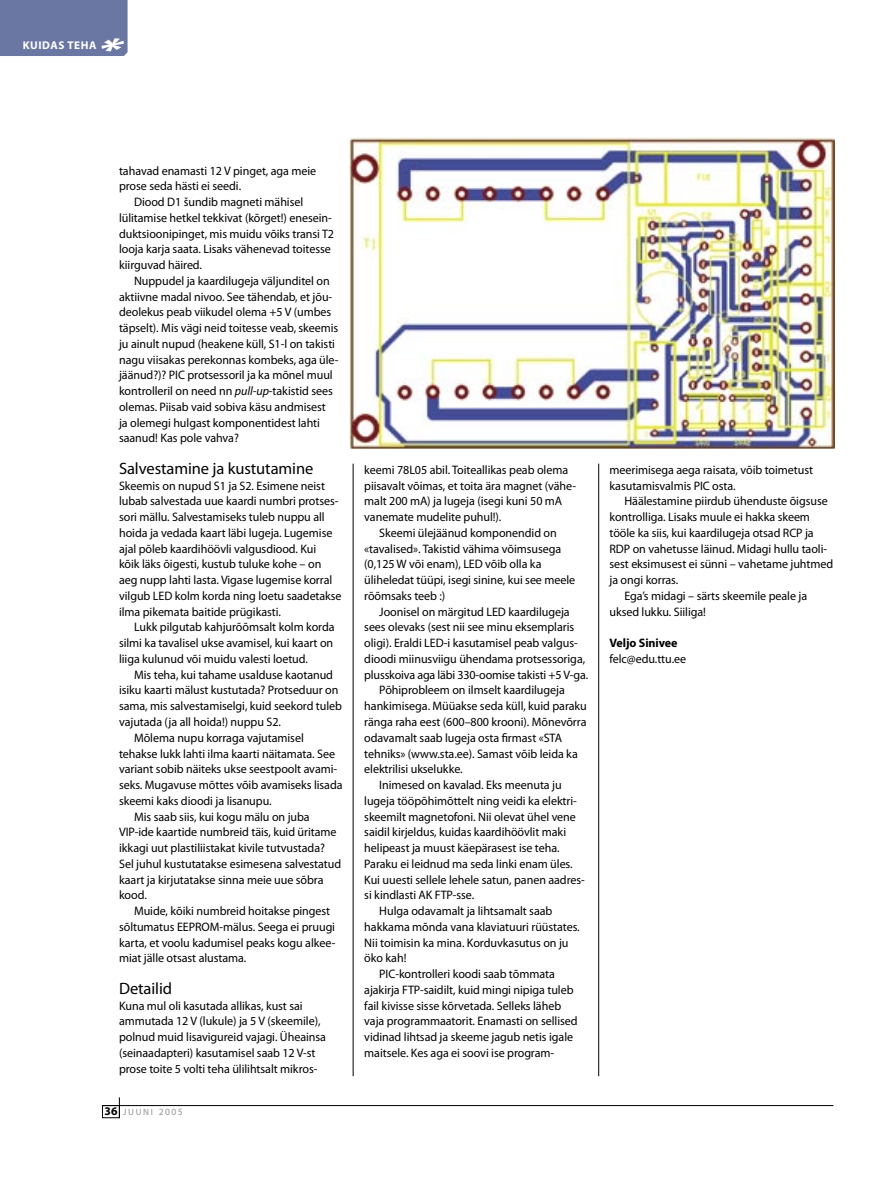
<style>
.page{position:relative;width:893px;height:1191px;background:#fff}
.page>*{position:absolute;margin:0;border:0;box-sizing:border-box;transform-origin:0 0}
._03_vahepealkiri{font:16.5px "Myriad Pro";letter-spacing:-.005em;color:#000}
._01_leib{font:12.3px/15.8px "Myriad Pro";letter-spacing:-.005em;color:#000}
._02_leib_alg{font:12.3px/15.8px "Myriad Pro";letter-spacing:-.005em;color:#000}
._05_leib_alg_bold{font:700 12.3px "Myriad Pro";letter-spacing:-.005em;color:#000}
.t1{font:700 11.25px "Myriad Pro";letter-spacing:.05em;color:#fff}
.t2{font:9px "Myriad Pro";letter-spacing:.185em;color:#939393}
.s1{font-style:italic}
.s2{font-weight:700;font-size:11.7px;color:#000}
.s3{font-size:9.6px}
</style>
<div class="page">
<hr style="left:102px;top:1105px;width:731px;height:1px;background:#000">
<div style="left:102px;top:1105px;width:18px;height:13px;border:1px solid #000"></div>
<svg style="left:119px;top:1097px;width:1px;height:20px"></svg>
<hr style="left:353px;top:463px;width:1px;height:613px;background:#000">
<hr style="left:598px;top:463px;width:1px;height:613px;background:#000">
<div style="left:0;top:0;width:128px;height:56px;background:#6b77a3"></div>
<img style="left:350px;top:137px;width:484px;height:311px">
<p class="t1" style="left:23px;top:39px;width:75px">KUIDAS TEHA</p>
<p class="_01_leib" style="left:119px;top:163px;width:199px">tahavad enamasti 12 V pinget, aga meie prose seda hästi ei seedi.</p>
<p class="_01_leib" style="left:119px;top:194px;width:217px;text-indent:15px">Diood D1 šundib magneti mähisel lülitamise hetkel tekkivat (kõrget!) enesein&shy;duktsioonipinget, mis muidu võiks transi T2 looja karja saata. Lisaks vähenevad toitesse kiirguvad häired.</p>
<p class="_01_leib" style="left:119px;top:273px;width:221px;text-indent:15px">Nuppudel ja kaardilugeja väljunditel on aktiivne madal nivoo. See tähendab, et jõu&shy;deolekus peab viikudel olema +5 V (umbes täpselt). Mis vägi neid toitesse veab, skeemis ju ainult nupud (heakene küll, S1-l on takisti nagu viisakas perekonnas kombeks, aga üle&shy;jäänud?)? PIC protsessoril ja ka mõnel muul kontrolleril on need nn <span class="s1">pull-up</span>-takistid sees olemas. Piisab vaid sobiva käsu andmisest<br>ja olemegi hulgast komponentidest lahti saanud! Kas pole vahva?</p>
<p class="_03_vahepealkiri" style="left:119px;top:459px;width:196px">Salvestamine ja kustutamine</p>
<p class="_02_leib_alg" style="left:119px;top:478px;width:224px">Skeemis on nupud S1 ja S2. Esimene neist lubab salvestada uue kaardi numbri protses&shy;sori mällu. Salvestamiseks tuleb nuppu all hoida ja vedada kaart läbi lugeja. Lugemise ajal põleb kaardihöövli valgusdiood. Kui<br>kõik läks õigesti, kustub tuluke kohe – on aeg nupp lahti lasta. Vigase lugemise korral vilgub LED kolm korda ning loetu saadetakse ilma pikemata baitide prügikasti.</p>
<p class="_01_leib" style="left:119px;top:619px;width:217px;text-align:justify;text-indent:15px">Lukk pilgutab kahjurõõmsalt kolm korda silmi ka tavalisel ukse avamisel, kui kaart on liiga kulunud või muidu valesti loetud.</p>
<p class="_01_leib" style="left:119px;top:667px;width:225px;text-indent:15px">Mis teha, kui tahame usalduse kaotanud isiku kaarti mälust kustutada? Protseduur on sama, mis salvestamiselgi, kuid seekord tuleb vajutada (ja all hoida!) nuppu S2.</p>
<p class="_01_leib" style="left:119px;top:730px;width:225px;text-indent:15px">Mõlema nupu korraga vajutamisel tehakse lukk lahti ilma kaarti näitamata. See variant sobib näiteks ukse seestpoolt avami&shy;seks. Mugavuse mõttes võib avamiseks lisada skeemi kaks dioodi ja lisanupu.</p>
<p class="_01_leib" style="left:119px;top:808px;width:224px;text-indent:15px">Mis saab siis, kui kogu mälu on juba VIP-ide kaartide numbreid täis, kuid üritame ikkagi uut plastiliistakat kivile tutvustada?<br>Sel juhul kustutatakse esimesena salvestatud kaart ja kirjutatakse sinna meie uue sõbra kood.</p>
<p class="_01_leib" style="left:119px;top:903px;width:218px;text-indent:15px">Muide, kõiki numbreid hoitakse pingest sõltumatus EEPROM-mälus. Seega ei pruugi karta, et voolu kadumisel peaks kogu alkee&shy;miat jälle otsast alustama.</p>
<p class="_03_vahepealkiri" style="left:119px;top:979px;width:55px">Detailid</p>
<p class="_02_leib_alg" style="left:119px;top:997px;width:208px">Kuna mul oli kasutada allikas, kust sai ammutada 12 V (lukule) ja 5 V (skeemile), polnud muid lisavigureid vajagi. Üheainsa (seinaadapteri) kasutamisel saab 12 V-st prose toite 5 volti teha ülilihtsalt mikros-</p>
<p class="t2" style="left:105px;top:1107px;width:80px"><span class="s2">36</span> JUUNI <span class="s3">2005</span></p>
<p class="_02_leib_alg" style="left:364px;top:462px;width:213px">keemi 78L05 abil. Toiteallikas peab olema piisavalt võimas, et toita ära magnet (vähe&shy;malt 200 mA) ja lugeja (isegi kuni 50 mA vanemate mudelite puhul!).</p>
<p class="_01_leib" style="left:364px;top:525px;width:212px;text-indent:15px">Skeemi ülejäänud komponendid on «tavalised». Takistid vähima võimsusega (0,125 W või enam), LED võib olla ka üliheledat tüüpi, isegi sinine, kui see meele rõõmsaks teeb :)</p>
<p class="_01_leib" style="left:364px;top:604px;width:225px;text-indent:15px">Joonisel on märgitud LED kaardilugeja sees olevaks (sest nii see minu eksemplaris oligi). Eraldi LED-i kasutamisel peab valgus&shy;dioodi miinusviigu ühendama protsessoriga, plusskoiva aga läbi 330-oomise takisti +5 V-ga.</p>
<p class="_01_leib" style="left:364px;top:682px;width:224px;text-indent:15px">Põhiprobleem on ilmselt kaardilugeja hankimisega. Müüakse seda küll, kuid paraku ränga raha eest (600–800 krooni). Mõnevõrra odavamalt saab lugeja osta firmast «STA tehniks» (www.sta.ee). Samast võib leida ka elektrilisi ukselukke.</p>
<p class="_01_leib" style="left:364px;top:777px;width:222px;text-indent:15px">Inimesed on kavalad. Eks meenuta ju lugeja tööpõhimõttelt ning veidi ka elektri&shy;skeemilt magnetofoni. Nii olevat ühel vene saidil kirjeldus, kuidas kaardihöövlit maki helipeast ja muust käepärasest ise teha.<br>Paraku ei leidnud ma seda linki enam üles.<br>Kui uuesti sellele lehele satun, panen aadres&shy;si kindlasti AK FTP-sse.</p>
<p class="_01_leib" style="left:364px;top:903px;width:217px;text-indent:15px">Hulga odavamalt ja lihtsamalt saab hakkama mõnda vana klaviatuuri rüüstates.<br>Nii toimisin ka mina. Korduvkasutus on ju öko kah!</p>
<p class="_01_leib" style="left:364px;top:966px;width:215px;text-indent:15px">PIC-kontrolleri koodi saab tõmmata ajakirja FTP-saidilt, kuid mingi nipiga tuleb fail kivisse sisse kõrvetada. Selleks läheb vaja programmaatorit. Enamasti on sellised vidinad lihtsad ja skeeme jagub netis igale maitsele. Kes aga ei soovi ise program-</p>
<p class="_01_leib" style="left:609px;top:462px;width:205px">meerimisega aega raisata, võib toimetust kasutamisvalmis PIC osta.</p>
<p class="_01_leib" style="left:609px;top:493px;width:225px;text-indent:15px">Häälestamine piirdub ühenduste õigsuse kontrolliga. Lisaks muule ei hakka skeem tööle ka siis, kui kaardilugeja otsad RCP ja RDP on vahetusse läinud. Midagi hullu taoli&shy;sest eksimusest ei sünni – vahetame juhtmed ja ongi korras.</p>
<p class="_01_leib" style="left:609px;top:588px;width:199px;text-indent:15px">Ega’s midagi – särts skeemile peale ja uksed lukku. Siiliga!</p>
<p class="_05_leib_alg_bold" style="left:609px;top:636px;width:70px">Veljo Sinivee</p>
<p class="_02_leib_alg" style="left:609px;top:651px;width:78px">felc@edu.ttu.ee</p>
</div>
